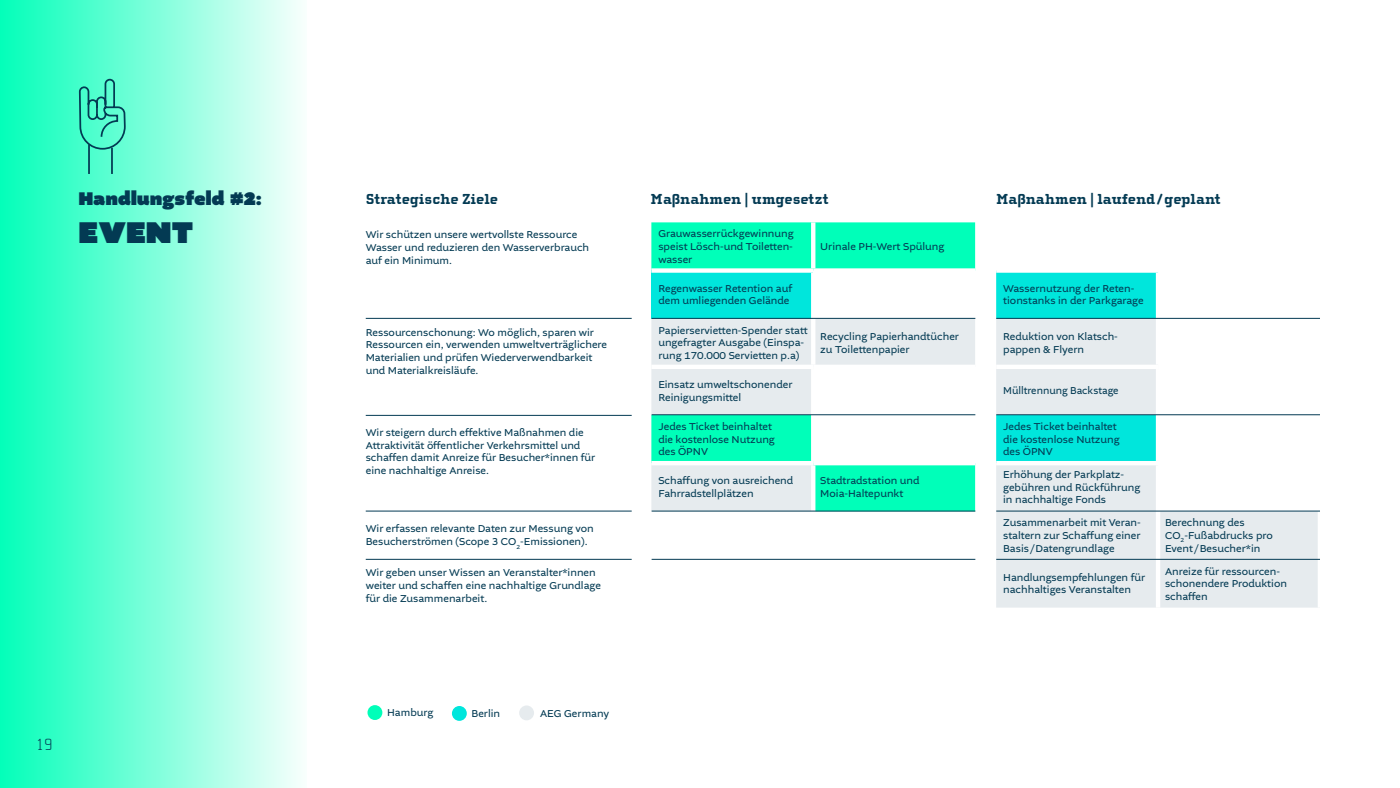
<style>
.page{position:relative;width:1400px;height:788px;background:#fff}
.page>*{position:absolute;margin:0;border:0;box-sizing:border-box;transform-origin:0 0}
.t1{font:900 31.5px "Altivo";letter-spacing:.02em;color:#033a53}
.t2{font:900 19.25px "Altivo";letter-spacing:.02em;color:#033a53}
.t3{font:100 16.62px "Cholla Slab OT";color:#033a53}
.t4{font:800 14.88px "Cholla Slab OT";color:#033a53}
.t5{font:10.5px/12.6px "Altivo";color:#033a53}
.t6{font:10.5px "Altivo";color:#033a53;scale:.96 1}
</style>
<div class="page">
<div style="left:0;top:0;width:307px;height:788px;background:linear-gradient(to right,#03ffb9,#f9fffd)"></div>
<svg style="left:78px;top:78px;width:49px;height:72px;background:#47dcba"></svg>
<hr style="left:88px;top:144px;width:2px;height:30px;background:#033a53">
<hr style="left:111px;top:148px;width:2px;height:26px;background:#033a53">
<div style="left:368px;top:705px;width:14px;height:15px;background:#00ffb9;border-radius:50%"></div>
<div style="left:452px;top:706px;width:15px;height:14px;background:#00e6dc;border-radius:50%"></div>
<div style="left:519px;top:705px;width:15px;height:15px;background:#e6ebee;border-radius:50%"></div>
<svg style="left:651px;top:222px;width:324px;height:96px;fill:#00ffb9"></svg>
<div style="left:651px;top:270px;width:162px;height:48px;background:#00e6dc"></div>
<svg style="left:651px;top:318px;width:324px;height:193px;fill:#e6f2ee"></svg>
<svg style="left:811px;top:222px;width:4px;height:46px"></svg>
<div style="left:651px;top:268px;width:162px;height:5px;background:#fff"></div>
<div style="left:813px;top:268px;width:162px;height:5px;background:#fff"></div>
<svg style="left:811px;top:273px;width:4px;height:45px"></svg>
<hr style="left:811px;top:318px;width:4px;height:46px;background:#fff">
<div style="left:651px;top:364px;width:162px;height:5px;background:#fff"></div>
<div style="left:813px;top:364px;width:162px;height:5px;background:#fff"></div>
<hr style="left:811px;top:369px;width:4px;height:46px;background:#fff">
<svg style="left:811px;top:415px;width:4px;height:46px"></svg>
<hr style="left:811px;top:465px;width:4px;height:46px;background:#fff">
<hr style="left:651px;top:461px;width:162px;height:4px;background:#fff">
<hr style="left:813px;top:461px;width:162px;height:4px;background:#fff">
<svg style="left:996px;top:273px;width:160px;height:188px;background:#72e8e4"></svg>
<svg style="left:996px;top:465px;width:322px;height:142px;fill:#e6ebee"></svg>
<div style="left:996px;top:364px;width:162px;height:5px;background:#fff"></div>
<hr style="left:1156px;top:465px;width:4px;height:46px;background:#fff">
<hr style="left:1156px;top:511px;width:4px;height:48px;background:#fff">
<hr style="left:1156px;top:559px;width:4px;height:48px;background:#fff">
<hr style="left:366px;top:318px;width:266px;height:1px;background:#033a53">
<hr style="left:366px;top:415px;width:266px;height:1px;background:#033a53">
<hr style="left:366px;top:510px;width:266px;height:1px;background:#033a53">
<hr style="left:366px;top:559px;width:266px;height:1px;background:#033a53">
<hr style="left:652px;top:318px;width:323px;height:1px;background:#033a53">
<hr style="left:652px;top:414px;width:323px;height:1px;background:#033a53">
<hr style="left:652px;top:510px;width:323px;height:1px;background:#033a53">
<hr style="left:652px;top:559px;width:323px;height:1px;background:#033a53">
<hr style="left:996px;top:318px;width:324px;height:1px;background:#033a53">
<hr style="left:996px;top:414px;width:324px;height:1px;background:#033a53">
<hr style="left:996px;top:510px;width:324px;height:1px;background:#033a53">
<hr style="left:996px;top:559px;width:324px;height:1px;background:#033a53">
<h2 class="t2" style="left:79px;top:185px;width:184px">Handlungsfeld #2:</h2>
<h1 class="t1" style="left:79px;top:212px;width:115px">EVENT</h1>
<h3 class="t3" style="left:36px;top:735px;width:18px">19</h3>
<h3 class="t4" style="left:366px;top:191px;width:134px">Strategische Ziele</h3>
<h3 class="t4" style="left:651px;top:191px;width:180px">Maßnahmen | umgesetzt</h3>
<h3 class="t4" style="left:996px;top:191px;width:226px">Maßnahmen | laufend/geplant</h3>
<p class="t5" style="left:366px;top:228px;width:225px">Wir schützen unsere wertvollste Ressource<br>Wasser und reduzieren den Wasserverbrauch auf ein Minimum.</p>
<p class="t5" style="left:658px;top:228px;width:137px;text-align:justify">Grauwasserrückgewinnung speist Lösch-und Toiletten&shy;wasser</p>
<p class="t5" style="left:820px;top:240px;width:126px">Urinale PH-Wert Spülung</p>
<p class="t5" style="left:366px;top:326px;width:243px">Ressourcenschonung: Wo möglich, sparen wir Ressourcen ein, verwenden umweltverträglichere Materialien und prüfen Wiederverwendbarkeit und Materialkreisläufe.</p>
<p class="t5" style="left:366px;top:426px;width:231px">Wir steigern durch effektive Maßnahmen die Attraktivität öffentlicher Verkehrsmittel und schaffen damit Anreize für Besucher*innen für eine nachhaltige Anreise.</p>
<p class="t5" style="left:366px;top:522px;width:229px">Wir erfassen relevante Daten zur Messung von<br>Besucherströmen (Scope 3 CO<sub>2</sub>-Emissionen).</p>
<p class="t5" style="left:366px;top:566px;width:237px">Wir geben unser Wissen an Veranstalter*innen weiter und schaffen eine nachhaltige Grundlage für die Zusammenarbeit.</p>
<p class="t5" style="left:387px;top:706px;width:48px">Hamburg</p>
<p class="t5" style="left:472px;top:706px;width:30px">Berlin</p>
<p class="t5" style="left:540px;top:707px;width:71px">AEG Germany</p>
<p class="t5" style="left:658px;top:282px;width:135px">Regenwasser Retention auf dem umliegenden Gelände</p>
<p class="t5" style="left:658px;top:324px;width:151px">Papierservietten-Spender statt ungefragter Ausgabe (Einspa&shy;rung 170.000 Servietten p.a)</p>
<p class="t5" style="left:820px;top:330px;width:140px">Recycling Papierhandtücher zu Toilettenpapier</p>
<p class="t5" style="left:658px;top:378px;width:136px">Einsatz umweltschonender<br>Reinigungsmittel</p>
<p class="t5" style="left:658px;top:420px;width:118px">Jedes Ticket beinhaltet die kostenlose Nutzung des ÖPNV</p>
<p class="t5" style="left:658px;top:474px;width:136px">Schaffung von ausreichend<br>Fahrradstellplätzen</p>
<p class="t5" style="left:820px;top:474px;width:101px">Stadtradstation und<br>Moia-Haltepunkt</p>
<p class="t5" style="left:1003px;top:282px;width:142px">Wassernutzung der Reten&shy;tionstanks in der Parkgarage</p>
<p class="t5" style="left:1003px;top:330px;width:116px">Reduktion von Klatsch&shy;pappen &amp; Flyern</p>
<p class="t6" style="left:1003px;top:384px;width:122px">Mülltrennung Backstage</p>
<p class="t5" style="left:1003px;top:420px;width:118px">Jedes Ticket beinhaltet die kostenlose Nutzung des ÖPNV</p>
<p class="t5" style="left:1003px;top:468px;width:139px">Erhöhung der Parkplatz&shy;gebühren und Rückführung in nachhaltige Fonds</p>
<p class="t5" style="left:1003px;top:516px;width:139px;text-align:justify">Zusammenarbeit mit Veran&shy;staltern zur Schaffung einer Basis /Datengrundlage</p>
<p class="t5" style="left:1165px;top:516px;width:109px">Berechnung des<br>CO<sub>2</sub>-Fußabdrucks pro<br>Event/Besucher*in</p>
<p class="t5" style="left:1003px;top:571px;width:144px">Handlungsempfehlungen für nachhaltiges Veranstalten</p>
<p class="t5" style="left:1165px;top:564px;width:123px">Anreize für ressourcen&shy;schonendere Produktion schaffen</p>
</div>
